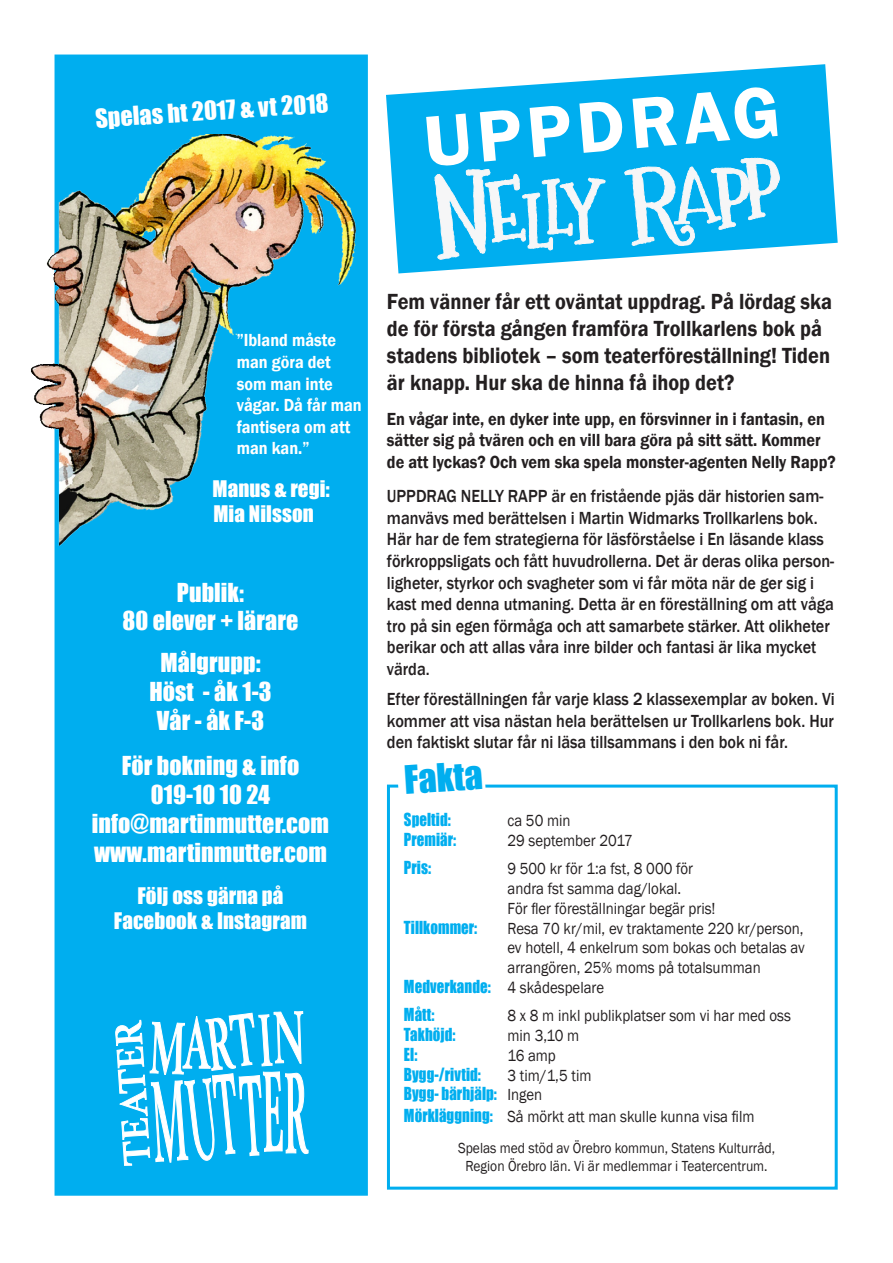
<style>
.page{position:relative;width:893px;height:1263px;background:#fff}
.page>*{position:absolute;margin:0;border:0;box-sizing:border-box;transform-origin:0 0}
.t1{font:600 74.25px "Franklin Gothic";color:#fff}
.t2{font:36px "Impact";color:#00aeef}
.t3{font:24px "Impact";letter-spacing:.005em;color:#fff}
.t4{font:600 22.5px/27px "Franklin Gothic";color:#231f20;scale:.9 1}
.t5{font:21px "Impact";letter-spacing:.005em;color:#fff}
.t6{font:500 18px/21.6px "Franklin Gothic";color:#231f20;scale:.9 1}
.t7{font:600 18px/21.6px "Franklin Gothic";color:#231f20;scale:.9 1}
.t8{font:600 18px/21.6px "Franklin Gothic";color:#fff;scale:.9 1}
.t9{font:16.5px/19.8px "Franklin Gothic";color:#231f20;scale:.9 1}
.t10{font:16.5px "Impact";letter-spacing:.005em;color:#00aeef;scale:.9 1}
.t11{font:15px "Franklin Gothic";color:#231f20;scale:.9 1}
.s1{font-family:"Impact";color:#00aeef}
.s2{font-family:"Franklin Gothic";color:#231f20}
</style>
<div class="page">
<div style="left:55px;top:55px;width:313px;height:1141px;background:#00aeef;border:2px solid #00aeef"></div>
<svg style="left:115px;top:1011px;width:194px;height:155px"></svg>
<div style="left:387px;top:784px;width:451px;height:405px;border:3px solid #00aeef"></div>
<svg style="left:397px;top:784px;width:89px;height:4px"></svg>
<svg style="left:386px;top:64px;width:452px;height:210px"></svg>
<img style="left:31px;top:134px;width:325px;height:423px">
<svg style="left:434px;top:157px;width:172px;height:106px"></svg>
<svg style="left:624px;top:154px;width:156px;height:102px"></svg>
<p class="t3" style="left:94px;top:100px;width:235px;rotate:-4deg">Spelas ht 2017 &amp; vt 2018</p>
<p class="t1" style="left:420px;top:96px;width:359px;rotate:-5deg">UPPDRAG</p>
<p class="t8" style="left:237px;top:330px;width:140px">”Ibland måste man göra det som man inte vågar. Då får man fantisera om att man kan.”</p>
<p class="t5" style="left:213px;top:473px;width:119px">Manus &amp; regi:</p>
<p class="t5" style="left:213px;top:498px;width:102px">Mia Nilsson</p>
<p class="t3" style="left:177px;top:573px;width:69px">Publik:</p>
<p class="t3" style="left:123px;top:602px;width:177px">80 elever + lärare</p>
<p class="t3" style="left:160px;top:644px;width:102px">Målgrupp:</p>
<p class="t3" style="left:149px;top:673px;width:124px">Höst - åk 1-3</p>
<p class="t3" style="left:157px;top:701px;width:109px">Vår - åk F-3</p>
<p class="t3" style="left:122px;top:747px;width:179px">För bokning &amp; info</p>
<p class="t3" style="left:151px;top:776px;width:121px">019-10 10 24</p>
<p class="t3" style="left:92px;top:805px;width:239px">info@martinmutter.com</p>
<p class="t3" style="left:94px;top:834px;width:234px">www.martinmutter.com</p>
<p class="t5" style="left:137px;top:879px;width:148px">Följ oss gärna på</p>
<p class="t5" style="left:114px;top:905px;width:195px">Facebook &amp; Instagram</p>
<p class="t4" style="left:387px;top:288px;width:496px">Fem vänner får ett oväntat uppdrag. På lördag ska de för första gången framföra Trollkarlens bok på stadens bibliotek – som teaterföreställning! Tiden är knapp. Hur ska de hinna få ihop det?</p>
<p class="t7" style="left:387px;top:408px;width:500px">En vågar inte, en dyker inte upp, en försvinner in i fantasin, en sätter sig på tvären och en vill bara göra på sitt sätt. Kommer de att lyckas? Och vem ska spela monster-agenten Nelly Rapp?</p>
<p class="t6" style="left:387px;top:485px;width:498px">UPPDRAG NELLY RAPP är en fristående pjäs där historien sam&shy;manvävs med berättelsen i Martin Widmarks Trollkarlens bok.<br>Här har de fem strategierna för läsförståelse i En läsande klass förkroppsligats och fått huvudrollerna. Det är deras olika person&shy;ligheter, styrkor och svagheter som vi får möta när de ger sig i kast med denna utmaning. Detta är en föreställning om att våga tro på sin egen förmåga och att samarbete stärker. Att olikheter berikar och att allas våra inre bilder och fantasi är lika mycket värda.</p>
<p class="t6" style="left:387px;top:688px;width:499px;text-align:justify">Efter föreställningen får varje klass 2 klassexemplar av boken. Vi kommer att visa nästan hela berättelsen ur Trollkarlens bok. Hur den faktiskt slutar får ni läsa tillsammans i den bok ni får.</p>
<p class="t2" style="left:402px;top:752px;width:80px;rotate:-4deg">Fakta</p>
<p class="t10" style="left:404px;top:807px;width:54px">Speltid:</p>
<p class="t9" style="left:507px;top:811px;width:72px">ca 50 min</p>
<p class="t10" style="left:404px;top:826px;width:59px">Premiär:</p>
<p class="t9" style="left:507px;top:831px;width:141px">29 september 2017</p>
<p class="t10" style="left:404px;top:855px;width:32px">Pris:</p>
<p class="t9" style="left:507px;top:859px;width:208px">9 500 kr för 1:a fst, 8 000 för</p>
<p class="t9" style="left:507px;top:879px;width:195px">andra fst samma dag/lokal.</p>
<p class="t9" style="left:507px;top:899px;width:233px">För fler föreställningar begär pris!</p>
<p class="t10" style="left:404px;top:914px;width:83px">Tillkommer:</p>
<p class="t9" style="left:507px;top:918px;width:332px">Resa 70 kr/mil, ev traktamente 220 kr/person, ev hotell, 4 enkelrum som bokas och betalas av</p>
<p class="t9" style="left:507px;top:958px;width:283px">arrangören, 25% moms på totalsumman</p>
<p class="t9" style="left:404px;top:978px;width:224px"><span class="s1">Medverkande:</span> 4 skådespelare</p>
<p class="t10" style="left:404px;top:1002px;width:35px">Mått:</p>
<p class="t9" style="left:507px;top:1006px;width:317px">8 x 8 m inkl publikplatser som vi har med oss</p>
<p class="t10" style="left:404px;top:1022px;width:59px">Takhöjd:</p>
<p class="t9" style="left:507px;top:1026px;width:81px">min 3,10 m</p>
<p class="t10" style="left:404px;top:1041px;width:16px">El:</p>
<p class="t9" style="left:507px;top:1046px;width:55px">16 amp</p>
<p class="t10" style="left:404px;top:1061px;width:87px">Bygg-/rivtid:</p>
<p class="t9" style="left:507px;top:1065px;width:95px">3 tim/1,5 tim</p>
<p class="t10" style="left:404px;top:1081px;width:155px">Bygg- bärhjälp: <span class="s2">Ingen</span></p>
<p class="t9" style="left:404px;top:1107px;width:391px"><span class="s1">Mörkläggning:</span> Så mörkt att man skulle kunna visa film</p>
<p class="t11" style="left:458px;top:1138px;width:354px">Spelas med stöd av Örebro kommun, Statens Kulturråd,</p>
<p class="t11" style="left:465px;top:1156px;width:337px">Region Örebro län. Vi är medlemmar i Teatercentrum.</p>
</div>
